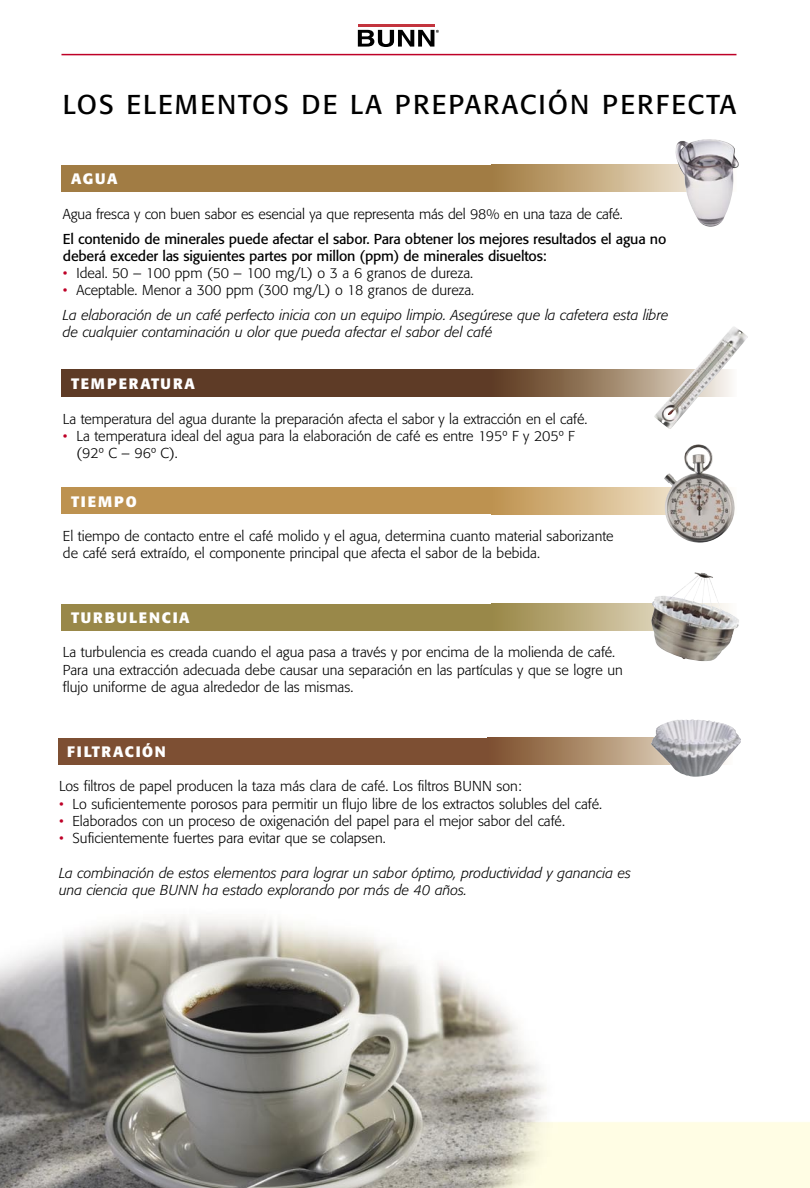
<style>
.page{position:relative;width:810px;height:1188px;background:#fff}
.page>*{position:absolute;margin:0;border:0;box-sizing:border-box;transform-origin:0 0}
.t1{font:27px "Formata";letter-spacing:.075em;color:#000}
.t2{font:700 15px "Formata";letter-spacing:.12em;color:#fff}
.t3{font:700 15px "Formata";letter-spacing:.1em;color:#fff}
.t4{font:300 14.25px/17.2px "Formata";color:#000}
.t5{font:italic 300 14.25px/24.6px "Formata";color:#000}
.t6{font:14.25px/17.2px "Formata";letter-spacing:-.015em;color:#000}
.s1{color:#be0027}
.s2{font-style:normal;color:#be0027}
.s3{font-style:normal}
</style>
<div class="page">
<hr style="left:358px;top:24px;width:76px;height:3px;background:#c3343e">
<svg style="left:358px;top:30px;width:81px;height:17px"></svg>
<hr style="left:61px;top:54px;width:675px;height:1px;background:#be0027">
<div style="left:61px;top:165px;width:486px;height:27px;background:#a17c44"></div>
<svg style="left:510px;top:165px;width:165px;height:27px;background:#c7ad84"></svg>
<div style="left:61px;top:487px;width:486px;height:27px;background:#bd9250"></div>
<svg style="left:510px;top:487px;width:154px;height:27px;background:#d7b98a"></svg>
<div style="left:61px;top:604px;width:486px;height:27px;background:#998849"></div>
<svg style="left:512px;top:604px;width:139px;height:27px;background:#bcae80"></svg>
<div style="left:58px;top:738px;width:486px;height:27px;background:#7d4f33"></div>
<svg style="left:505px;top:738px;width:146px;height:27px;background:#a98868"></svg>
<div style="left:61px;top:370px;width:486px;height:27px;background:#5e3b26"></div>
<svg style="left:510px;top:370px;width:144px;height:27px;background:#907559"></svg>
<img style="left:0;top:915px;width:810px;height:273px">
<img style="left:675px;top:139px;width:64px;height:88px">
<img style="left:664px;top:444px;width:71px;height:99px">
<img style="left:651px;top:572px;width:88px;height:89px">
<img style="left:654px;top:327px;width:94px;height:102px">
<img style="left:651px;top:719px;width:90px;height:58px">
<h1 class="t1" style="left:63px;top:88px;width:675px">LOS ELEMENTOS DE LA PREPARACIÓN PERFECTA</h1>
<p class="t2" style="left:71px;top:170px;width:48px">AGUA</p>
<p class="t4" style="left:63px;top:205px;width:561px">Agua fresca y con buen sabor es esencial ya que representa más del 98% en una taza de café.</p>
<p class="t6" style="left:63px;top:230px;width:605px">El contenido de minerales puede afectar el sabor. Para obtener los mejores resultados el agua no deberá exceder las siguientes partes por millon (ppm) de minerales disueltos:</p>
<p class="t4" style="left:63px;top:265px;width:412px"><span class="s1">•</span> Ideal. 50 – 100 ppm (50 – 100 mg/L) o 3 a 6 granos de dureza.</p>
<p class="t5" style="left:63px;top:278px;width:607px"><span class="s2">•</span> <span class="s3">Aceptable. Menor a 300 ppm (300 mg/L) o 18 granos de dureza.<br></span>La elaboración de un café perfecto inicia con un equipo limpio. Asegúrese que la cafetera esta libre</p>
<p class="t5" style="left:63px;top:320px;width:431px">de cualquier contaminación u olor que pueda afectar el sabor del café</p>
<p class="t2" style="left:71px;top:375px;width:125px">TEMPERATURA</p>
<p class="t4" style="left:63px;top:410px;width:526px">La temperatura del agua durante la preparación afecta el sabor y la extracción en el café.</p>
<p class="t4" style="left:76px;top:427px;width:500px;text-indent:-14px"><span class="s1">•</span> La temperatura ideal del agua para la elaboración de café es entre 195º F y 205º F (92º C – 96º C).</p>
<p class="t2" style="left:71px;top:492px;width:67px">TIEMPO</p>
<p class="t4" style="left:63px;top:527px;width:552px">El tiempo de contacto entre el café molido y el agua, determina cuanto material saborizante de café será extraído, el componente principal que afecta el sabor de la bebida.</p>
<p class="t2" style="left:71px;top:608px;width:120px">TURBULENCIA</p>
<p class="t4" style="left:63px;top:644px;width:561px">La turbulencia es creada cuando el agua pasa a través y por encima de la molienda de café.<br>Para una extracción adecuada debe causar una separación en las partículas y que se logre un flujo uniforme de agua alrededor de las mismas.</p>
<p class="t3" style="left:67px;top:742px;width:100px">FILTRACIÓN</p>
<p class="t4" style="left:59px;top:778px;width:464px">Los filtros de papel producen la taza más clara de café. Los filtros BUNN son:</p>
<p class="t4" style="left:59px;top:795px;width:545px"><span class="s1">•</span> Lo suficientemente porosos para permitir un flujo libre de los extractos solubles del café.</p>
<p class="t4" style="left:59px;top:812px;width:507px"><span class="s1">•</span> Elaborados con un proceso de oxigenación del papel para el mejor sabor del café.</p>
<p class="t4" style="left:59px;top:830px;width:328px"><span class="s1">•</span> Suficientemente fuertes para evitar que se colapsen.</p>
<p class="t5" style="left:59px;top:864px;width:574px;line-height:17.2px">La combinación de estos elementos para lograr un sabor óptimo, productividad y ganancia es una ciencia que BUNN ha estado explorando por más de 40 años.</p>
</div>
